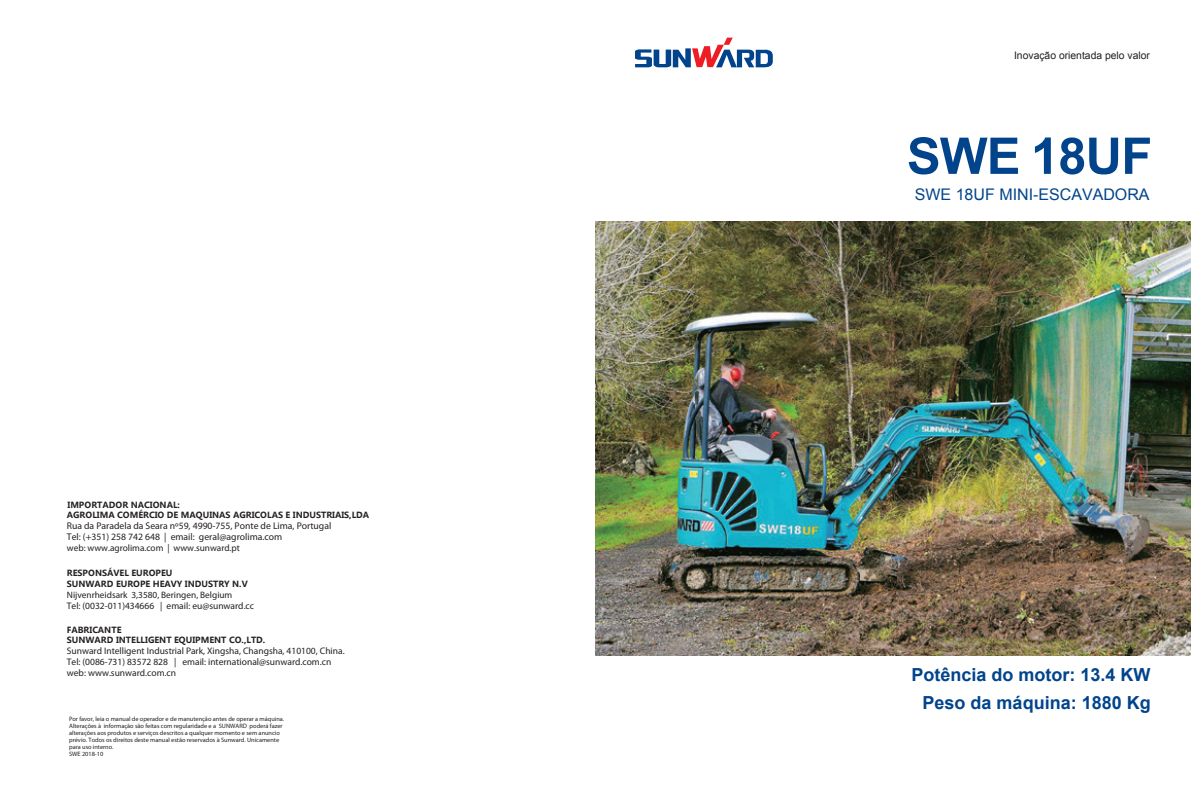
<style>
.page{position:relative;width:1191px;height:808px;background:#fff}
.page>*{position:absolute;margin:0;border:0;box-sizing:border-box;transform-origin:0 0}
.t1{font:700 50.6px "Arial";letter-spacing:-.015em;color:#01448c}
.t2{font:700 18px/28.8px "Arial";color:#01448c;text-align:right}
.t3{font:16px "Arial";color:#01448c}
.t4{font:10.4px "Arial";color:#231f20}
.t5{font:700 9.7px/11px "Microsoft Ya Hei";color:#231f20}
.t6{font:700 9.5px/11px "Microsoft Ya Hei";color:#231f20}
.t7{font:700 9.3px "Microsoft Ya Hei";color:#231f20}
.t8{font:8.4px/10.5px "Microsoft Ya Hei";color:#231f20}
.t9{font:700 6.3px/7px "Microsoft Ya Hei";color:#231f20}
</style>
<div class="page">
<svg style="left:635px;top:38px;width:138px;height:29px"></svg>
<img style="left:595px;top:221px;width:596px;height:434px">
<p class="t8" style="left:67px;top:499px;width:304px">IMPORTADOR NACIONAL:<br>AGROLIMA COMÉRCIO DE MAQUINAS AGRICOLAS E INDUSTRIAIS,LDA</p>
<p class="t5" style="left:67px;top:520px;width:266px">Rua da Paradela da Seara nº59, 4990-755, Ponte de Lima, Portugal<br>Tel: (+351) 258 742 648 | email: geral@agrolima.com</p>
<p class="t7" style="left:67px;top:542px;width:174px">web: www.agrolima.com | www.sunward.pt</p>
<p class="t8" style="left:67px;top:567px;width:182px;line-height:11px">RESPONSÁVEL EUROPEU<br>SUNWARD EUROPE HEAVY INDUSTRY N.V</p>
<p class="t7" style="left:67px;top:589px;width:167px">Nijvenrheidsark 3,3580, Beringen, Belgium</p>
<p class="t6" style="left:67px;top:600px;width:189px">Tel: (0032-011)434666 | email: eu@sunward.cc</p>
<p class="t8" style="left:67px;top:625px;width:200px;line-height:10px">FABRICANTE<br>SUNWARD INTELLIGENT EQUIPMENT CO.,LTD.</p>
<p class="t6" style="left:67px;top:645px;width:279px">Sunward Intelligent Industrial Park, Xingsha, Changsha, 410100, China.<br>Tel: (0086-731) 83572 828 | email: international@sunward.com.cn web: www.sunward.com.cn</p>
<p class="t9" style="left:69px;top:716px;width:216px">Por favor, leia o manual de operador e de manutenção antes de operar a máquina.<br>Alterações à informação são feitas com regularidade e a SUNWARD poderá fazer alterações aos produtos e serviços descritos a qualquer momento e sem anuncio prévio. Todos os direitos deste manual estão reservados à Sunward. Unicamente para uso interno.<br>SWE 2018-10</p>
<p class="t4" style="left:1014px;top:49px;width:137px">Inovação orientada pelo valor</p>
<p class="t1" style="left:907px;top:122px;width:247px">SWE 18UF</p>
<p class="t3" style="left:915px;top:184px;width:236px">SWE 18UF MINI-ESCAVADORA</p>
<p class="t2" style="left:911px;top:660px;width:241px">Potência do motor: 13.4 KW<br>Peso da máquina: 1880 Kg</p>
</div>
